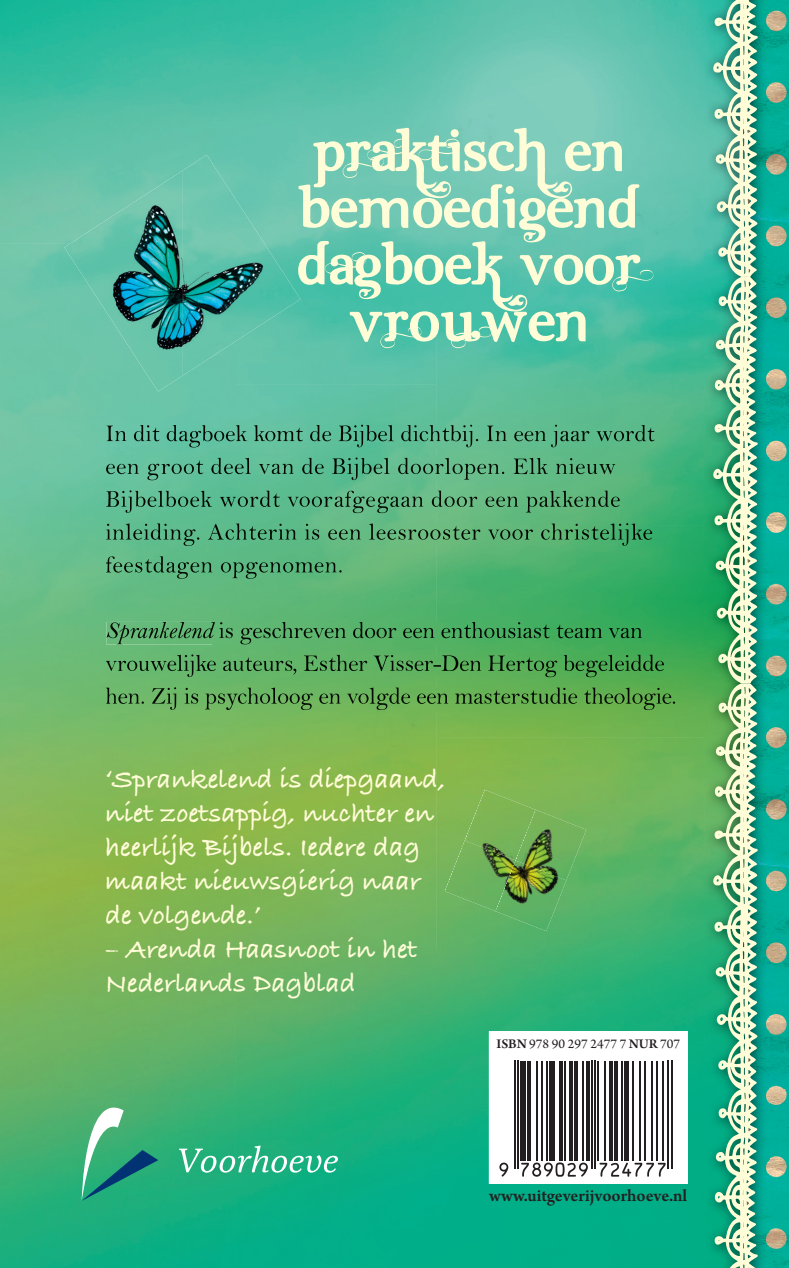
<style>
.page{position:relative;width:789px;height:1268px;background:#fff}
.page>*{position:absolute;margin:0;border:0;box-sizing:border-box;transform-origin:0 0}
.t1{font:62.6px/56.6px "Dutch&Harley";color:#fffcd8;text-align:center}
.t2{font:700 28px/34px "Bradley Hand ITCTT";color:#fffcd8}
.t3{font:600 18px "Arno Pro";color:#231f20}
.t4{font:14px "Arno Pro";color:#231f20}
.s1{font-weight:600}
</style>
<div class="page">
<img style="left:0;top:0;width:703px;height:102px">
<img style="left:436px;top:102px;width:267px;height:846px">
<img style="left:236px;top:102px;width:200px;height:552px">
<img style="left:0;top:102px;width:236px;height:141px">
<img style="left:0;top:243px;width:169px;height:1024px">
<img style="left:169px;top:376px;width:67px;height:891px">
<img style="left:235px;top:677px;width:201px;height:271px">
<img style="left:303px;top:948px;width:400px;height:141px">
<img style="left:235px;top:948px;width:68px;height:319px">
<div style="left:637px;top:1089px;width:66px;height:178px;background:#00ad86"></div>
<img style="left:302px;top:1089px;width:201px;height:178px">
<div style="left:503px;top:1184px;width:134px;height:83px;background:#00ae87"></div>
<img style="left:81px;top:273px;width:101px;height:118px">
<img style="left:182px;top:273px;width:118px;height:103px">
<img style="left:64px;top:170px;width:118px;height:103px">
<img style="left:182px;top:155px;width:101px;height:118px">
<img style="left:107px;top:424px;width:547px;height:23px">
<img style="left:106px;top:457px;width:509px;height:23px">
<img style="left:106px;top:490px;width:514px;height:23px">
<img style="left:106px;top:523px;width:546px;height:23px">
<img style="left:106px;top:556px;width:235px;height:22px">
<img style="left:106px;top:622px;width:106px;height:22px">
<img style="left:215px;top:622px;width:427px;height:22px">
<img style="left:212px;top:622px;width:3px;height:22px">
<img style="left:106px;top:654px;width:558px;height:23px">
<img style="left:106px;top:687px;width:568px;height:23px">
<img style="left:535px;top:809px;width:51px;height:71px">
<img style="left:464px;top:789px;width:71px;height:71px">
<img style="left:495px;top:860px;width:71px;height:71px">
<img style="left:444px;top:840px;width:71px;height:71px">
<img style="left:703px;top:0;width:85px;height:1267px">
<img style="left:710px;top:0;width:51px;height:1267px">
<svg style="left:82px;top:1107px;width:76px;height:93px;background:#45ab84"></svg>
<svg style="left:179px;top:1145px;width:159px;height:27px;background:#4dc097"></svg>
<div style="left:488px;top:1031px;width:199px;height:152px;background:#fff"></div>
<svg style="left:499px;top:1162px;width:9px;height:14px"></svg>
<hr style="left:514px;top:1060px;width:1px;height:108px;background:#231f20">
<hr style="left:517px;top:1060px;width:2px;height:108px;background:#231f20">
<div style="left:520px;top:1060px;width:5px;height:100px;background:#231f20"></div>
<hr style="left:527px;top:1060px;width:3px;height:100px;background:#231f20">
<hr style="left:535px;top:1060px;width:2px;height:100px;background:#231f20">
<hr style="left:540px;top:1060px;width:2px;height:100px;background:#231f20">
<hr style="left:545px;top:1060px;width:2px;height:100px;background:#231f20">
<div style="left:549px;top:1060px;width:5px;height:100px;background:#231f20"></div>
<hr style="left:559px;top:1060px;width:3px;height:100px;background:#231f20">
<hr style="left:564px;top:1060px;width:1px;height:100px;background:#231f20">
<svg style="left:569px;top:1061px;width:3px;height:99px"></svg>
<svg style="left:574px;top:1061px;width:3px;height:99px"></svg>
<svg style="left:521px;top:1162px;width:66px;height:14px"></svg>
<hr style="left:582px;top:1060px;width:2px;height:100px;background:#231f20">
<svg style="left:586px;top:1061px;width:3px;height:99px"></svg>
<hr style="left:590px;top:1060px;width:2px;height:108px;background:#231f20">
<hr style="left:594px;top:1060px;width:1px;height:108px;background:#231f20">
<hr style="left:597px;top:1060px;width:1px;height:100px;background:#231f20">
<hr style="left:604px;top:1060px;width:1px;height:100px;background:#231f20">
<hr style="left:609px;top:1060px;width:3px;height:100px;background:#231f20">
<hr style="left:614px;top:1060px;width:3px;height:100px;background:#231f20">
<hr style="left:620px;top:1060px;width:2px;height:100px;background:#231f20">
<div style="left:624px;top:1060px;width:5px;height:100px;background:#231f20"></div>
<hr style="left:632px;top:1060px;width:1px;height:100px;background:#231f20">
<hr style="left:638px;top:1060px;width:2px;height:100px;background:#231f20">
<hr style="left:643px;top:1060px;width:2px;height:100px;background:#231f20">
<hr style="left:650px;top:1060px;width:2px;height:100px;background:#231f20">
<svg style="left:599px;top:1162px;width:66px;height:14px"></svg>
<hr style="left:655px;top:1060px;width:2px;height:100px;background:#231f20">
<hr style="left:662px;top:1060px;width:1px;height:100px;background:#231f20">
<hr style="left:667px;top:1060px;width:1px;height:108px;background:#231f20">
<hr style="left:670px;top:1060px;width:2px;height:108px;background:#231f20">
<h1 class="t1" style="left:297px;top:126px;width:345px">Praktisch en bemoedigend dagboek voor vrouwen</h1>
<p class="t2" style="left:105px;top:761px;width:341px">‘Sprankelend is diepgaand, niet zoetsappig, nuchter en heerlijk Bijbels. Iedere dag maakt nieuwsgierig naar de volgende.’</p>
<p class="t2" style="left:105px;top:931px;width:313px">– Arenda Haasnoot in het<br>Nederlands Dagblad</p>
<p class="t4" style="left:496px;top:1035px;width:185px"><span class="s1">ISBN</span> 978 90 297 2477 7 <span class="s1">NUR</span> 707</p>
<p class="t3" style="left:489px;top:1184px;width:199px">www.uitgeverijvoorhoeve.nl</p>
</div>
